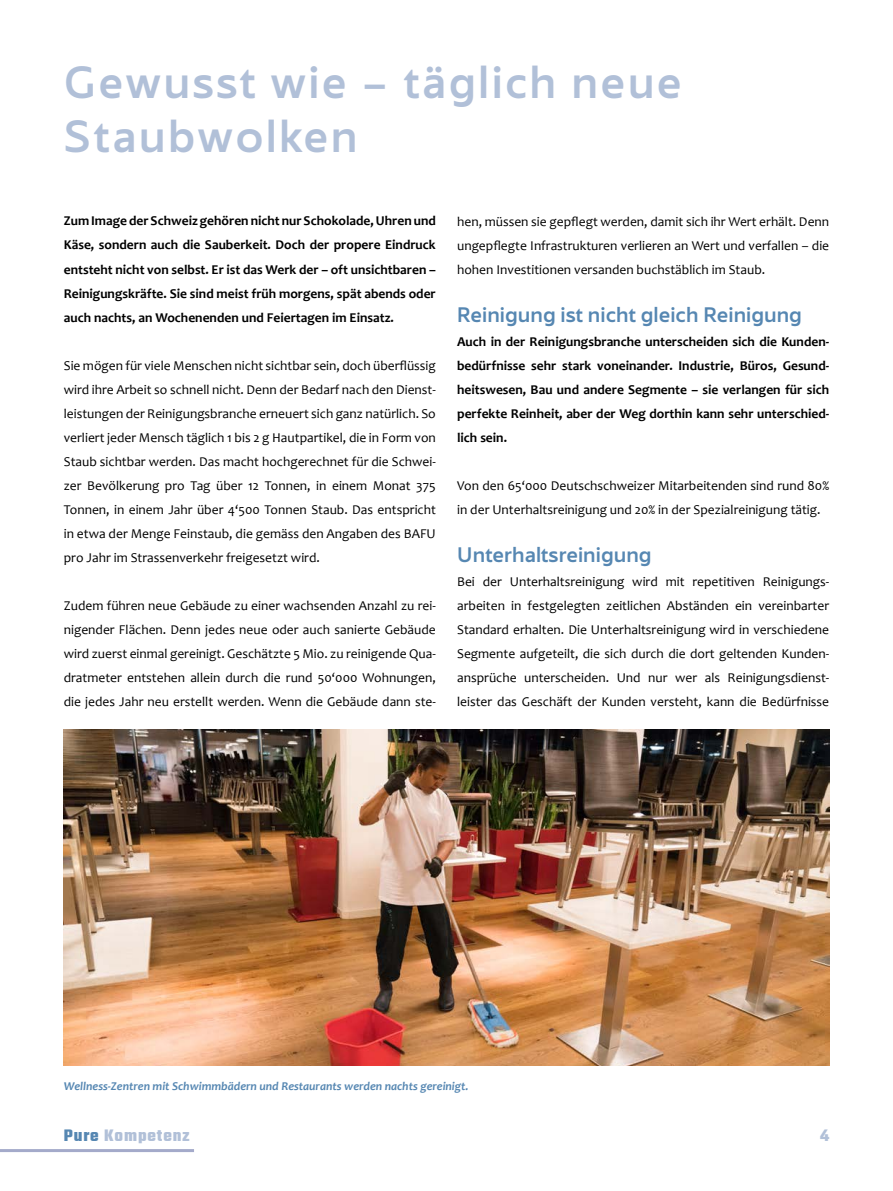
<style>
.page{position:relative;width:893px;height:1191px;background:#fff}
.page>*{position:absolute;margin:0;border:0;box-sizing:border-box;transform-origin:0 0}
.t1{font:600 45px/54px "Avram Sans";letter-spacing:.05em;color:#b1c0d8}
.t2{font:600 21px "Avram Sans";color:#5687b2}
.t3{font:700 18px "Teko";letter-spacing:.05em;color:#b1c0d8}
.t4{font:13.5px/24px "Candara";color:#000;text-align:justify}
.t5{font:700 13.5px/24px "Candara";color:#000;text-align:justify}
.t6{font:italic 700 12px "Candara";color:#5687b2}
.s1{color:#5687b2}
</style>
<div class="page">
<img style="left:64px;top:729px;width:765px;height:336px">
<hr style="left:0;top:1149px;width:194px;height:3px;background:#a4aaca">
<h1 class="t1" style="left:64px;top:55px;width:620px">Gewusst wie – täglich neue<br>Staubwolken</h1>
<p class="t5" style="left:64px;top:209px;width:374px">Zum Image der Schweiz gehören nicht nur Schokolade, Uhren und Käse, sondern auch die Sauberkeit. Doch der propere Eindruck entsteht nicht von selbst. Er ist das Werk der – oft unsichtbaren – Reinigungskräfte. Sie sind meist früh morgens, spät abends oder auch nachts, an Wochenenden und Feiertagen im Einsatz.</p>
<p class="t4" style="left:64px;top:353px;width:374px">Sie mögen für viele Menschen nicht sichtbar sein, doch überflüssig wird ihre Arbeit so schnell nicht. Denn der Bedarf nach den Dienst&shy;leistungen der Reinigungsbranche erneuert sich ganz natürlich. So verliert jeder Mensch täglich 1 bis 2 g Hautpartikel, die in Form von Staub sichtbar werden. Das macht hochgerechnet für die Schwei&shy;zer Bevölkerung pro Tag über 12 Tonnen, in einem Monat 375<br>Tonnen, in einem Jahr über 4‘500 Tonnen Staub. Das entspricht in etwa der Menge Feinstaub, die gemäss den Angaben des BAFU pro Jahr im Strassenverkehr freigesetzt wird.</p>
<p class="t4" style="left:64px;top:593px;width:374px">Zudem führen neue Gebäude zu einer wachsenden Anzahl zu rei&shy;nigender Flächen. Denn jedes neue oder auch sanierte Gebäude wird zuerst einmal gereinigt. Geschätzte 5 Mio. zu reinigende Qua&shy;dratmeter entstehen allein durch die rund 50‘000 Wohnungen, die jedes Jahr neu erstellt werden. Wenn die Gebäude dann ste-</p>
<p class="t4" style="left:457px;top:209px;width:374px">hen, müssen sie gepflegt werden, damit sich ihr Wert erhält. Denn ungepflegte Infrastrukturen verlieren an Wert und verfallen – die hohen Investitionen versanden buchstäblich im Staub.</p>
<h2 class="t2" style="left:457px;top:302px;width:346px">Reinigung ist nicht gleich Reinigung</h2>
<p class="t5" style="left:457px;top:329px;width:374px">Auch in der Reinigungsbranche unterscheiden sich die Kunden&shy;bedürfnisse sehr stark voneinander. Industrie, Büros, Gesund&shy;heitswesen, Bau und andere Segmente – sie verlangen für sich perfekte Reinheit, aber der Weg dorthin kann sehr unterschied&shy;lich sein.</p>
<p class="t4" style="left:457px;top:473px;width:374px">Von den 65‘000 Deutschschweizer Mitarbeitenden sind rund 80% in der Unterhaltsreinigung und 20% in der Spezialreinigung tätig.</p>
<h2 class="t2" style="left:457px;top:542px;width:196px">Unterhaltsreinigung</h2>
<p class="t4" style="left:457px;top:569px;width:374px">Bei der Unterhaltsreinigung wird mit repetitiven Reinigungs&shy;arbeiten in festgelegten zeitlichen Abständen ein vereinbarter Standard erhalten. Die Unterhaltsreinigung wird in verschiedene Segmente aufgeteilt, die sich durch die dort geltenden Kunden&shy;ansprüche unterscheiden. Und nur wer als Reinigungsdienst&shy;leister das Geschäft der Kunden versteht, kann die Bedürfnisse</p>
<p class="t6" style="left:64px;top:1078px;width:406px">Wellness-Zentren mit Schwimmbädern und Restaurants werden nachts gereinigt.</p>
<h3 class="t3" style="left:64px;top:1123px;width:127px"><span class="s1">Pure</span> Kompetenz</h3>
<h3 class="t3" style="left:820px;top:1123px;width:11px">4</h3>
</div>
